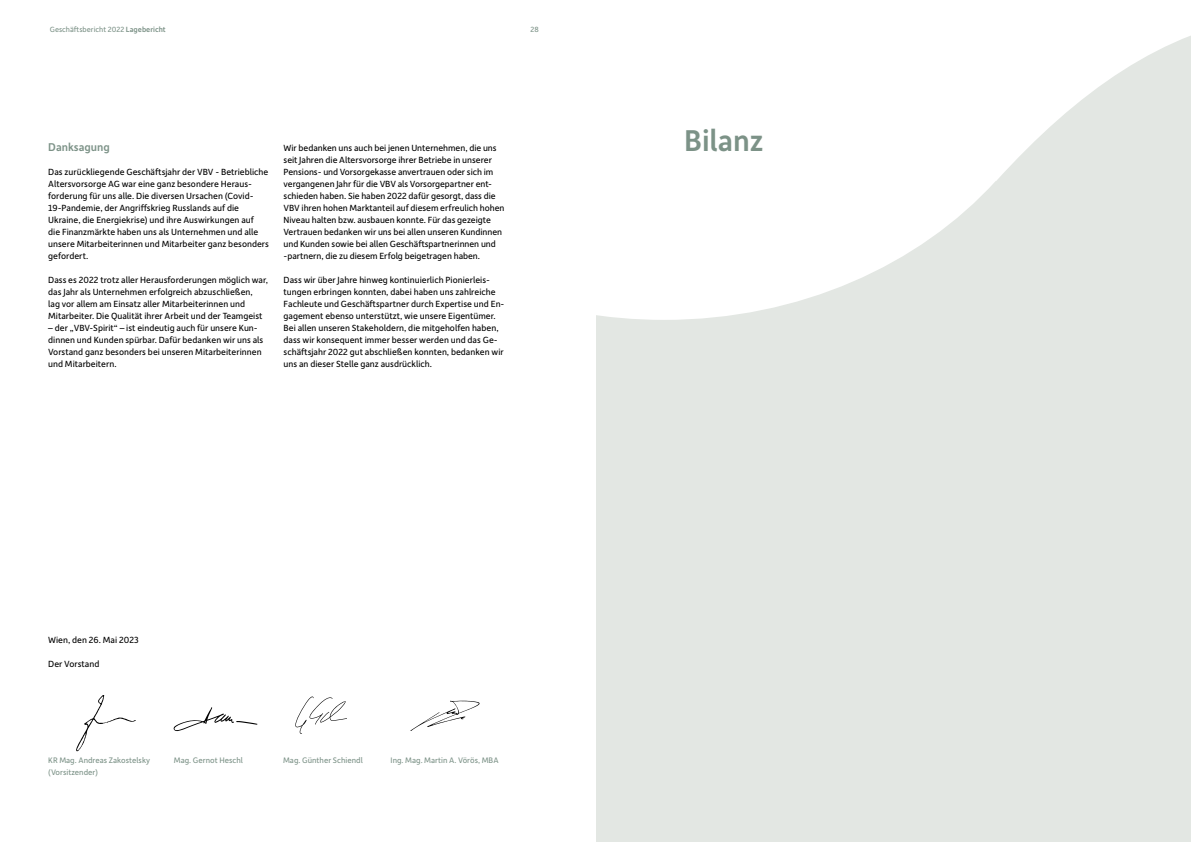
<style>
.page{position:relative;width:1191px;height:842px;background:#e3e7e3}
.page>*{position:absolute;margin:0;border:0;box-sizing:border-box;transform-origin:0 0}
.t1{font:500 32px "Depot New";color:#7c9287}
.t2{font:500 12px "Depot New";color:#7c9287}
.t3{font:9.5px/12px "Depot New";color:#000}
.t4{font:8.5px/12px "Depot New";color:#7c9287}
.t5{font:8px "Depot New";color:#7c9287}
.s1{font-weight:500}
</style>
<div class="page">
<svg style="left:595px;top:0;width:596px;height:320px;fill:#fff"></svg>
<div style="left:0;top:0;width:595px;height:842px;background:#fff"></div>
<svg style="left:173px;top:707px;width:84px;height:24px"></svg>
<svg style="left:76px;top:695px;width:60px;height:56px"></svg>
<svg style="left:410px;top:700px;width:69px;height:31px"></svg>
<svg style="left:295px;top:697px;width:52px;height:37px"></svg>
<p class="t5" style="left:50px;top:24px;width:118px">Geschäftsbericht 2022 <span class="s1">Lagebericht</span></p>
<p class="t5" style="left:530px;top:24px;width:10px">28</p>
<p class="t2" style="left:48px;top:139px;width:63px">Danksagung</p>
<p class="t3" style="left:48px;top:166px;width:222px">Das zurückliegende Geschäftsjahr der VBV - Betriebliche Altersvorsorge AG war eine ganz besondere Heraus&shy;forderung für uns alle. Die diversen Ursachen (Covid-19-Pandemie, der Angriffskrieg Russlands auf die Ukraine, die Energiekrise) und ihre Auswirkungen auf<br>die Finanzmärkte haben uns als Unternehmen und alle unsere Mitarbeiterinnen und Mitarbeiter ganz besonders gefordert.</p>
<p class="t3" style="left:48px;top:274px;width:221px">Dass es 2022 trotz aller Herausforderungen möglich war, das Jahr als Unternehmen erfolgreich abzuschließen,<br>lag vor allem am Einsatz aller Mitarbeiterinnen und Mitarbeiter. Die Qualität ihrer Arbeit und der Teamgeist</p>
<p class="t3" style="left:48px;top:322px;width:217px">– der „VBV-Spirit“ – ist eindeutig auch für unsere Kun&shy;dinnen und Kunden spürbar. Dafür bedanken wir uns als Vorstand ganz besonders bei unseren Mitarbeiterinnen und Mitarbeitern.</p>
<p class="t3" style="left:283px;top:142px;width:222px">Wir bedanken uns auch bei jenen Unternehmen, die uns seit Jahren die Altersvorsorge ihrer Betriebe in unserer Pensions- und Vorsorgekasse anvertrauen oder sich im vergangenen Jahr für die VBV als Vorsorgepartner ent&shy;schieden haben. Sie haben 2022 dafür gesorgt, dass die VBV ihren hohen Marktanteil auf diesem erfreulich hohen Niveau halten bzw. ausbauen konnte. Für das gezeigte Vertrauen bedanken wir uns bei allen unseren Kundinnen und Kunden sowie bei allen Geschäftspartnerinnen und -partnern, die zu diesem Erfolg beigetragen haben.</p>
<p class="t3" style="left:283px;top:274px;width:222px">Dass wir über Jahre hinweg kontinuierlich Pionierleis&shy;tungen erbringen konnten, dabei haben uns zahlreiche Fachleute und Geschäftspartner durch Expertise und En&shy;gagement ebenso unterstützt, wie unsere Eigentümer.<br>Bei allen unseren Stakeholdern, die mitgeholfen haben, dass wir konsequent immer besser werden und das Ge&shy;schäftsjahr 2022 gut abschließen konnten, bedanken wir uns an dieser Stelle ganz ausdrücklich.</p>
<p class="t3" style="left:48px;top:634px;width:92px">Wien, den 26. Mai 2023</p>
<p class="t3" style="left:48px;top:658px;width:53px">Der Vorstand</p>
<p class="t4" style="left:48px;top:754px;width:103px">KR Mag. Andreas Zakostelsky (Vorsitzender)</p>
<p class="t4" style="left:174px;top:754px;width:71px">Mag. Gernot Heschl</p>
<p class="t4" style="left:283px;top:754px;width:81px">Mag. Günther Schiendl</p>
<p class="t4" style="left:390px;top:754px;width:109px">Ing. Mag. Martin A. Vörös, MBA</p>
<h1 class="t1" style="left:684px;top:119px;width:81px">Bilanz</h1>
</div>
